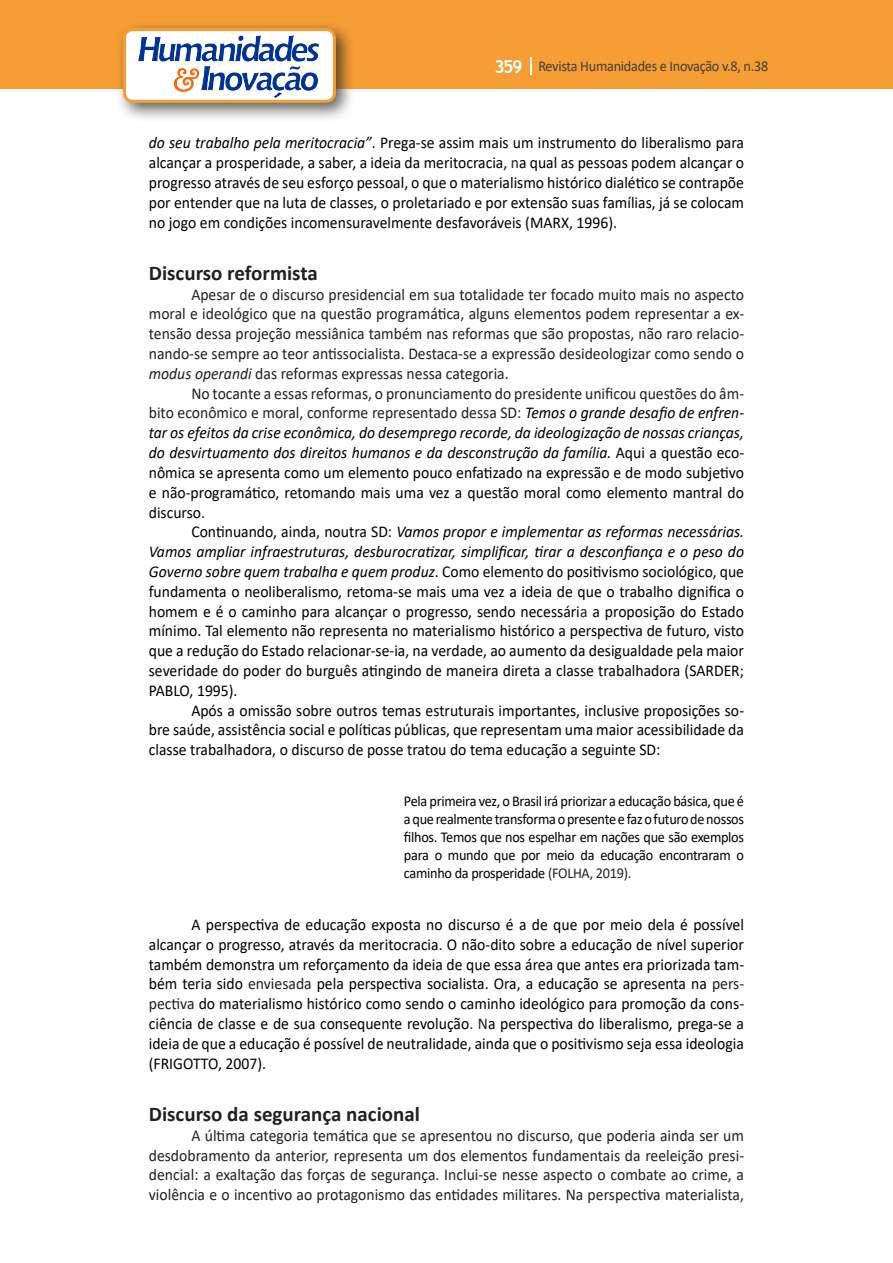
<style>
.page{position:relative;width:893px;height:1263px;background:#fff}
.page>*{position:absolute;margin:0;border:0;box-sizing:border-box;transform-origin:0 0}
.Titulo_2{font:700 21px "Calibri";color:#231f20}
.Texto{font:16.5px/19.8px "Calibri";color:#000;text-align:justify;scale:.95 1}
.Texto-2{font:16.5px/19.8px "Calibri";color:#231f20;text-align:justify;scale:.95 1}
.Texto-3{font:italic 16.5px/19.8px "Calibri";color:#000;text-align:justify;scale:.95 1}
.citacao{font:15px/18px "Calibri";letter-spacing:-.02em;color:#000;text-align:justify;scale:.95 1}
.t1{font:15px "Calibri";letter-spacing:-.02em;color:#3e3e3f;scale:.95 1}
.s1{font-family:"Trebuchet MS";font-weight:700;font-size:18px;color:#fff}
.s2{font-style:italic}
.s3{color:#231f20}
.s4{font-style:normal;color:#231f20}
.s5{font-style:normal}
</style>
<div class="page">
<div style="left:0;top:0;width:893px;height:88px;background:#f69e34"></div>
<svg style="left:530px;top:57px;width:2px;height:18px"></svg>
<div style="left:115px;top:20px;width:241px;height:103px;background:#231f20;opacity:.75"></div>
<div style="left:125px;top:30px;width:209px;height:71px;background:#fff;border-radius:9px"></div>
<img style="left:138px;top:35px;width:181px;height:62px">
<div style="left:123px;top:28px;width:213px;height:75px;border:3px solid #f69e34;border-radius:9px"></div>
<p class="t1" style="left:495px;top:56px;width:290px"><span class="s1">359</span> Revista Humanidades e Inovação v.8, n.38</p>
<p class="Texto" style="left:149px;top:133px;width:628px"><span class="s2">do seu trabalho pela meritocracia”</span>. Prega-se assim mais um instrumento do liberalismo para alcançar a prosperidade, a saber, a ideia da meritocracia, <span class="s3">n</span>a qual as pessoas podem alcançar o progresso através de seu esforço pessoal, o que o materialismo histórico dialético se contrapõe por entender que na luta de classes, o proletariado e por extensão suas famílias, já se colocam no jogo em condições incomensuravelmente desfavoráveis (MARX, 1996).</p>
<p class="Titulo_2" style="left:149px;top:258px;width:171px">Discurso reformista</p>
<p class="Texto-2" style="left:149px;top:284px;width:628px;text-indent:43px">Apesar de o discurso presidencial em sua totalidade ter focado muito mais no aspecto moral e ideológico que na questão programática, alguns elementos podem representar a ex&shy;tensão dessa projeção messiânica também nas reformas que são propostas, não raro relacio&shy;nando-se sempre ao teor antissocialista. Destaca-se a expressão desideologizar como sendo o <span class="s2">modus operandi</span> das reformas expressas nessa categoria.</p>
<p class="Texto-3" style="left:149px;top:383px;width:628px;text-indent:43px"><span class="s4">No tocante a essas reformas, o pronunciamento do presidente unificou questões do âm&shy;bito econômico e moral, conforme representado dessa SD:</span> Temos o grande desafio de enfren&shy;tar os efeitos da crise econômica, do desemprego recorde, da ideologização de nossas crianças, do desvirtuamento dos direitos humanos e da desconstrução da família. <span class="s5">Aqui a questão eco&shy;nômica se apresenta como um elemento pouco enfatizado na expressão e de modo subjetivo e não-programático, retomando mais uma vez a questão moral como elemento mantral do discurso.</span></p>
<p class="Texto" style="left:149px;top:521px;width:628px;text-indent:43px">Continuando, ainda, noutra SD: <span class="s2">Vamos propor e implementar as reformas necessárias.<br>Vamos ampliar infraestruturas, desburocratizar, simplificar, tirar a desconfiança e o peso do Governo sobre quem trabalha e quem produz</span>. Como elemento do positivismo sociológico, que fundamenta o neoliberalismo, retoma-se mais uma vez a ideia de que o trabalho dignifica o homem e é o caminho para alcançar o progresso, sendo necessári<span class="s3">a</span> a proposição do Estado mínimo. Tal elemento não representa no materialismo histórico a perspectiva de futuro, visto que a redução do Estado relacionar-se-ia, na verdade, ao aumento da desigualdade pela maior severidade do poder do burguês atingindo de maneira direta a classe trabalhadora (SARDER; PABLO, 1995).</p>
<p class="Texto" style="left:149px;top:700px;width:628px;text-indent:43px">Após a omissão sobre outros temas estruturais importantes, inclusive proposições so&shy;bre saúde, assistência social e políticas públicas, que representam uma maior acessibilidade da classe trabalhadora, o discurso de posse tratou do tema educação a seguinte SD:</p>
<p class="citacao" style="left:404px;top:791px;width:359px">Pela primeira vez, o Brasil irá priorizar a educação básica, que é a que realmente transforma o presente e faz o futuro de nossos filhos. Temos que nos espelhar em nações que são exemplos para o mundo que por meio da educação encontraram o caminho da prosperidade <span class="s3">(FOLHA, 2019).</span></p>
<p class="Texto" style="left:149px;top:914px;width:628px;text-indent:43px">A perspectiva de educação exposta no discurso é a de que por meio dela é possível alcançar o progresso, através da meritocracia. O não-dito sobre a educação de nível superior também demonstra um reforçamento da ideia de que essa área que antes era priorizada tam&shy;bém teria sido <span class="s3">enviesada</span> pela perspectiva socialista. Ora, a educação se apresenta na <span class="s3">pers&shy;pectiva</span> do materialismo histórico como sendo o caminho ideológico para promoção da cons&shy;ciência de classe e de sua consequente revolução<span class="s3">. N</span>a perspectiva do liberalismo, prega-se a ideia de que a educação é possível de neutralidade, ainda que o positivismo seja essa ideologia (FRIGOTTO, 2007).</p>
<p class="Titulo_2" style="left:149px;top:1099px;width:273px">Discurso da segurança nacional</p>
<p class="Texto-2" style="left:149px;top:1125px;width:628px;text-indent:43px">A última categoria temática que se apresentou no discurso, que poderia ainda ser um desdobramento da anterior, representa um dos elementos fundamentais da reeleição presi&shy;dencial: a exaltação das forças de segurança. Inclui-se nesse aspecto o combate ao crime, a violência e o incentivo ao protagonismo das entidades militares. Na perspectiva materialista,</p>
</div>
